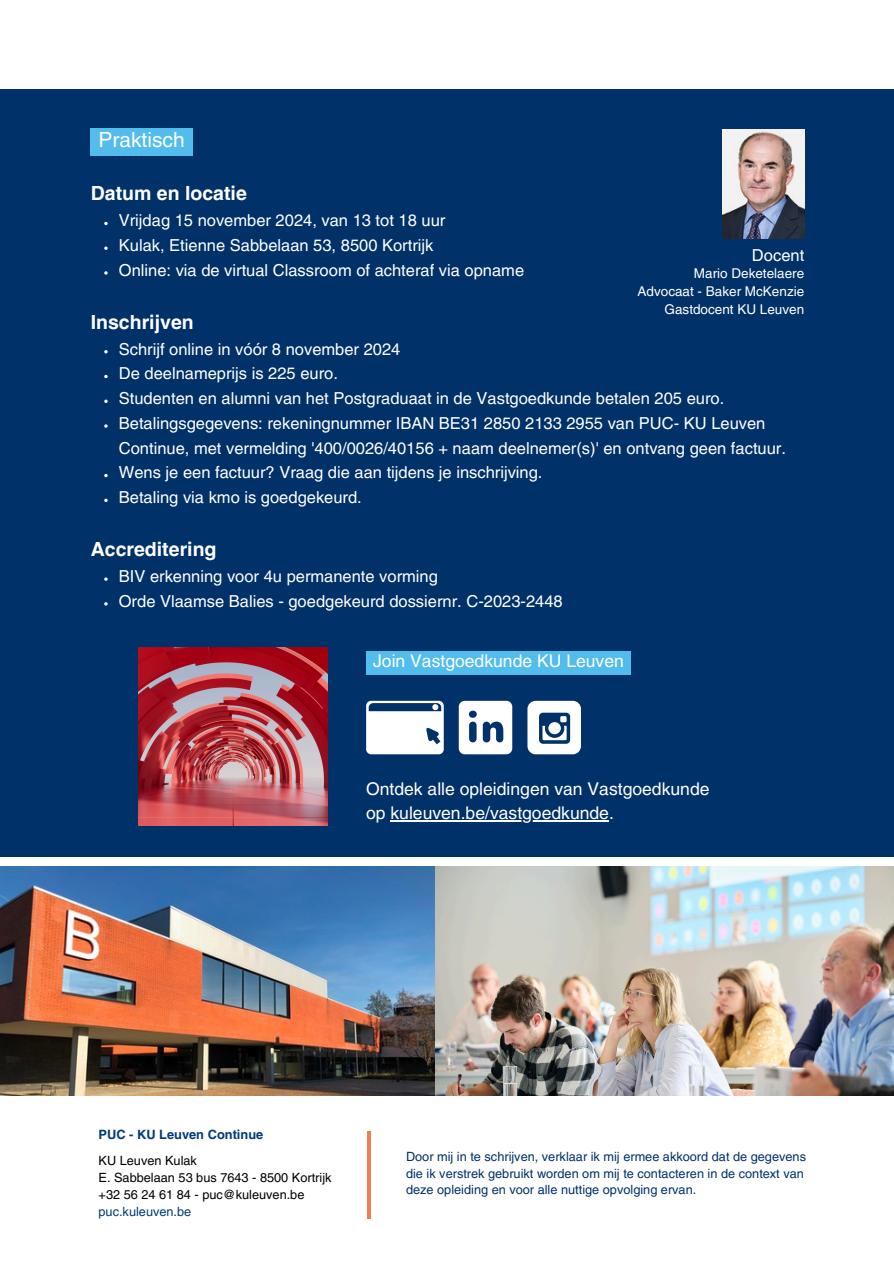
<style>
.page{position:relative;width:894px;height:1264px;background:#fff}
.page>*{position:absolute;margin:0;border:0;box-sizing:border-box;transform-origin:0 0}
.t1{font:21px "Helvetica LT Pro";color:#fff}
.t2{font:700 19.5px "Helvetica LT Pro";color:#fff}
.t3{font:17.55px/24.3px "Helvetica LT Pro";color:#fff}
.t4{font:16.5px/24.8px "Helvetica LT Pro";color:#fff}
.t5{font:13.5px "Helvetica LT Pro";color:#fff}
.t6{font:700 12.9px "Helvetica LT Pro";color:#003b77}
.t7{font:12.75px/17px "Helvetica LT Pro";color:#003169}
.t8{font:12.75px "Helvetica LT Pro";color:#000}
.t9{font:12.75px "Helvetica LT Pro";color:#003b77}
</style>
<div class="page">
<div style="left:0;top:89px;width:893px;height:768px;background:#003169"></div>
<svg style="left:104px;top:222px;width:4px;height:3px"></svg>
<svg style="left:104px;top:246px;width:4px;height:4px"></svg>
<svg style="left:104px;top:271px;width:4px;height:4px"></svg>
<svg style="left:104px;top:350px;width:4px;height:3px"></svg>
<svg style="left:104px;top:375px;width:4px;height:3px"></svg>
<svg style="left:104px;top:399px;width:4px;height:4px"></svg>
<svg style="left:104px;top:424px;width:4px;height:4px"></svg>
<svg style="left:104px;top:474px;width:4px;height:3px"></svg>
<svg style="left:104px;top:498px;width:4px;height:4px"></svg>
<svg style="left:104px;top:577px;width:4px;height:4px"></svg>
<svg style="left:104px;top:602px;width:4px;height:3px"></svg>
<div style="left:90px;top:128px;width:103px;height:27px;background:#52bdec"></div>
<img style="left:0;top:867px;width:893px;height:228px">
<svg style="left:458px;top:700px;width:54px;height:54px"></svg>
<div style="left:366px;top:700px;width:77px;height:54px;background:#fff;border-radius:5px"></div>
<svg style="left:368px;top:703px;width:73px;height:42px"></svg>
<div style="left:527px;top:700px;width:54px;height:54px;background:#fff;border-radius:8px"></div>
<svg style="left:539px;top:712px;width:31px;height:31px"></svg>
<hr style="left:390px;top:820px;width:219px;height:1px;background:#fff">
<div style="left:366px;top:651px;width:264px;height:23px;background:#52bdec"></div>
<img style="left:138px;top:648px;width:189px;height:177px">
<hr style="left:367px;top:1131px;width:4px;height:87px;background:#ef7f4e">
<img style="left:722px;top:129px;width:82px;height:110px">
<p class="t1" style="left:98px;top:131px;width:88px">Praktisch</p>
<h2 class="t2" style="left:91px;top:186px;width:157px">Datum en locatie</h2>
<p class="t4" style="left:119px;top:210px;width:328px">Vrijdag 15 november 2024, van 13 tot 18 uur</p>
<h1 class="t4" style="left:119px;top:234px;width:316px">Kulak, Etienne Sabbelaan 53, 8500 Kortrijk</h1>
<p class="t4" style="left:119px;top:259px;width:407px">Online: via de virtual Classroom of achteraf via opname</p>
<p class="t2" style="left:91px;top:315px;width:104px">Inschrijven</p>
<p class="t4" style="left:119px;top:338px;width:283px">Schrijf online in vóór 8 november 2024</p>
<h1 class="t4" style="left:119px;top:363px;width:221px">De deelnameprijs is 225 euro.</h1>
<p class="t4" style="left:119px;top:387px;width:606px">Studenten en alumni van het Postgraduaat in de Vastgoedkunde betalen 205 euro.</p>
<p class="t4" style="left:119px;top:412px;width:668px">Betalingsgegevens: rekeningnummer IBAN BE31 2850 2133 2955 van PUC- KU Leuven<br>Continue, met vermelding '400/0026/40156 + naam deelnemer(s)' en ontvang geen factuur.</p>
<p class="t4" style="left:119px;top:462px;width:425px">Wens je een factuur? Vraag die aan tijdens je inschrijving.</p>
<p class="t4" style="left:119px;top:486px;width:244px">Betaling via kmo is goedgekeurd.</p>
<p class="t2" style="left:91px;top:542px;width:127px">Accreditering</p>
<p class="t4" style="left:119px;top:565px;width:320px">BIV erkenning voor 4u permanente vorming</p>
<h1 class="t4" style="left:119px;top:590px;width:445px">Orde Vlaamse Balies - goedgekeurd dossiernr. C-2023-2448</h1>
<p class="t4" style="left:751px;top:245px;width:54px">Docent</p>
<h4 class="t5" style="left:693px;top:268px;width:112px">Mario Deketelaere</h4>
<p class="t5" style="left:637px;top:286px;width:168px">Advocaat - Baker McKenzie</p>
<p class="t5" style="left:664px;top:304px;width:141px">Gastdocent KU Leuven</p>
<p class="t3" style="left:373px;top:650px;width:252px">Join Vastgoedkunde KU Leuven</p>
<p class="t3" style="left:366px;top:778px;width:345px">Ontdek alle opleidingen van Vastgoedkunde op kuleuven.be/vastgoedkunde.</p>
<h2 class="t6" style="left:98px;top:1129px;width:166px">PUC - KU Leuven Continue</h2>
<p class="t8" style="left:98px;top:1155px;width:100px">KU Leuven Kulak</p>
<p class="t8" style="left:98px;top:1172px;width:234px">E. Sabbelaan 53 bus 7643 - 8500 Kortrijk</p>
<p class="t8" style="left:98px;top:1189px;width:207px">+32 56 24 61 84 - puc@kuleuven.be</p>
<h2 class="t9" style="left:98px;top:1206px;width:94px">puc.kuleuven.be</h2>
<p class="t7" style="left:406px;top:1148px;width:401px">Door mij in te schrijven, verklaar ik mij ermee akkoord dat de gegevens die ik verstrek gebruikt worden om mij te contacteren in de context van deze opleiding en voor alle nuttige opvolging ervan.</p>
</div>
